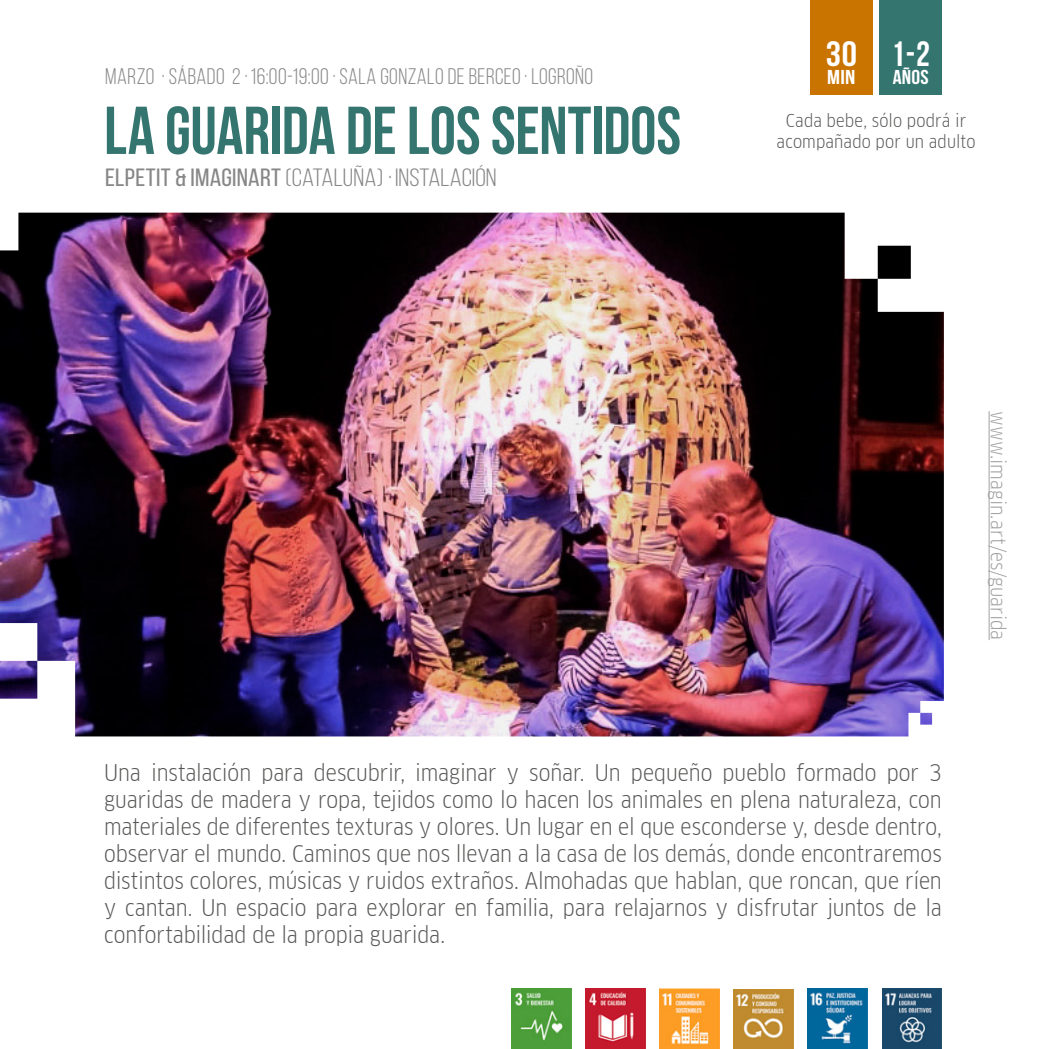
<style>
.page{position:relative;width:1049px;height:1049px;background:#fff}
.page>*{position:absolute;margin:0;border:0;box-sizing:border-box;transform-origin:0 0}
.t1{font:700 67.5px "Bebas Neue";letter-spacing:-.005em;color:#357570}
.t2{font:700 35px "Bebas Neue";color:#fff;scale:1.1 1}
.t3{font:25px "Bebas Neue";color:#878787;scale:1.1 1}
.t4{font:22.5px/27px "Clan Offc Pro Narr";letter-spacing:-.005em;color:#575756;text-align:justify;scale:.95 1}
.t5{font:22.5px "Bebas Neue";letter-spacing:.02em;color:#878787}
.t6{font:20px "Clan Offc Pro Narr";color:#a1a1a1;scale:.95 1}
.t7{font:700 20px "Bebas Neue";letter-spacing:.01em;color:#fff;scale:1.1 1}
.t8{font:700 20px "Bebas Neue";letter-spacing:.01em;color:#fff;scale:1.2 1}
.t9{font:17.5px "Clan Offc Pro Narr";letter-spacing:.01em;color:#575756;scale:.95 1}
.s1{font-style:inherit}
</style>
<div class="page">
<div style="left:879px;top:0;width:63px;height:94px;background:#357570"></div>
<div style="left:810px;top:0;width:63px;height:94px;background:#c97300"></div>
<hr style="left:989px;top:411px;width:1px;height:229px;background:#a1a1a1">
<img style="left:0;top:213px;width:944px;height:523px">
<img style="left:660px;top:989px;width:60px;height:60px">
<img style="left:808px;top:989px;width:60px;height:60px">
<img style="left:882px;top:989px;width:60px;height:60px">
<img style="left:511px;top:989px;width:60px;height:60px">
<img style="left:586px;top:989px;width:60px;height:60px">
<img style="left:734px;top:989px;width:59px;height:60px">
<p class="t5" style="left:105px;top:64px;width:489px">MARZO · SÁBADO 2 · 16:00-19:00 · SALA GONZALO DE BERCEO · LOGROÑO</p>
<h1 class="t1" style="left:104px;top:94px;width:578px">LA GUARIDA DE LOS SENTIDOS</h1>
<p class="t3" style="left:105px;top:164px;width:357px"><span class="s1">ELPETIT &amp; IMAGINART</span> (CATALUÑA) · INSTALACIÓN</p>
<h2 class="t2" style="left:826px;top:35px;width:96px">30 1-2</h2>
<p class="t8" style="left:827px;top:66px;width:25px">MIN</p>
<p class="t7" style="left:893px;top:66px;width:34px">AÑOS</p>
<p class="t9" style="left:786px;top:111px;width:191px">Cada bebe, sólo podrá ir</p>
<p class="t9" style="left:777px;top:132px;width:211px">acompañado por un adulto</p>
<p class="t6" style="left:1009px;top:411px;width:242px;rotate:90deg">www.imagin.art/es/guarida</p>
<p class="t4" style="left:104px;top:759px;width:883px">Una instalación para descubrir, imaginar y soñar. Un pequeño pueblo formado por 3 guaridas de madera y ropa, tejidos como lo hacen los animales en plena naturaleza, con materiales de diferentes texturas y olores. Un lugar en el que esconderse y, desde dentro, observar el mundo. Caminos que nos llevan a la casa de los demás, donde encontraremos distintos colores, músicas y ruidos extraños. Almohadas que hablan, que roncan, que ríen y cantan. Un espacio para explorar en familia, para relajarnos y disfrutar juntos de la confortabilidad de la propia guarida.</p>
</div>
